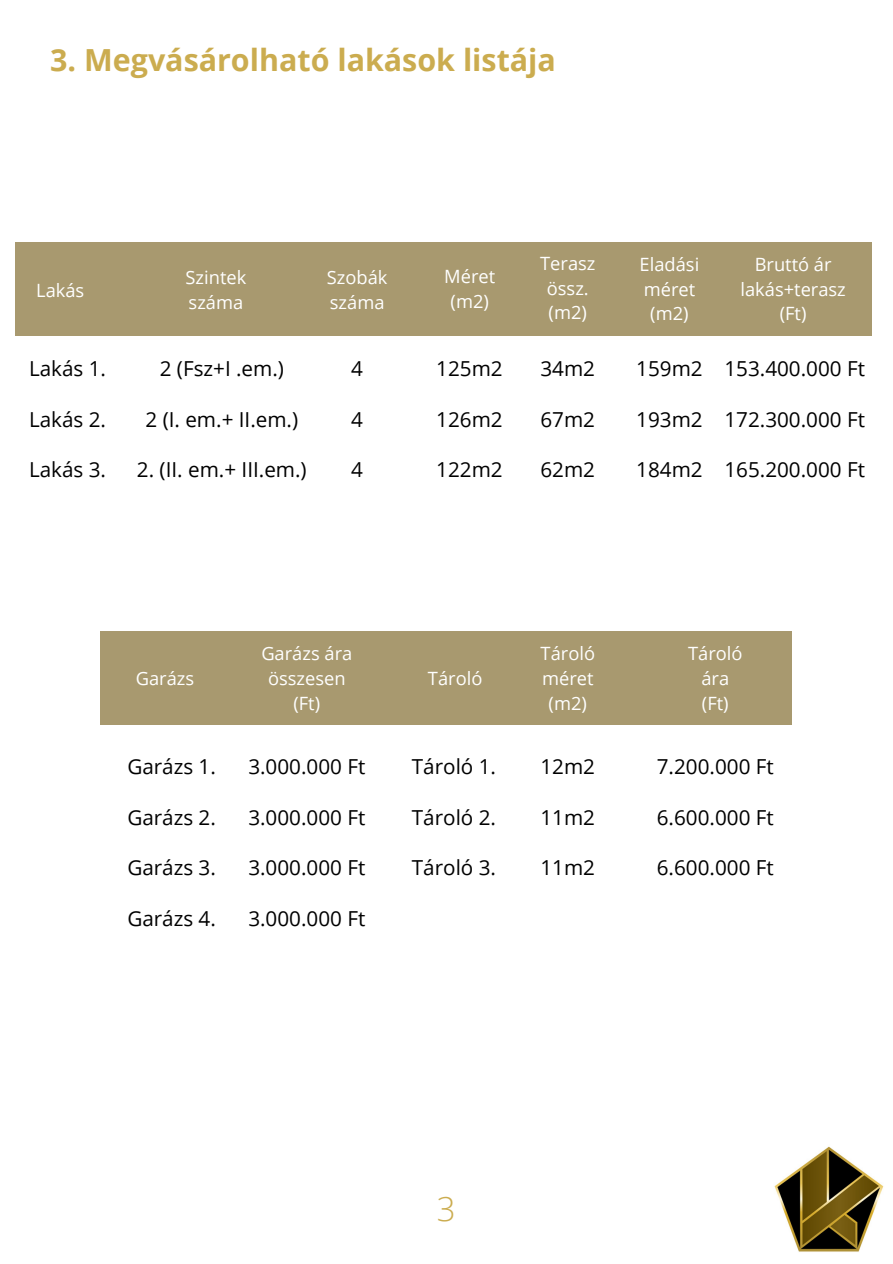
<style>
.page{position:relative;width:893px;height:1264px;background:#fff}
.page>*{position:absolute;margin:0;border:0;box-sizing:border-box;transform-origin:0 0}
.t1{font:300 33px "Open Sans";color:#cbac4f}
.t2{font:700 30.45px "Open Sans";color:#cbac4f}
.t3{font:20.7px "Open Sans";color:#000}
.t4{font:18.3px/24.8px "Open Sans";color:#fff;text-align:center}
</style>
<div class="page">
<div style="left:15px;top:242px;width:856px;height:93px;background:#a8996f"></div>
<div style="left:101px;top:631px;width:691px;height:93px;background:#a8996f"></div>
<img style="left:774px;top:1146px;width:110px;height:106px">
<h2 class="t2" style="left:50px;top:38px;width:507px">3. Megvásárolható lakások listája</h2>
<p class="t4" style="left:36px;top:277px;width:50px">Lakás</p>
<p class="t3" style="left:29px;top:354px;width:78px">Lakás 1.</p>
<p class="t3" style="left:29px;top:404px;width:78px">Lakás 2.</p>
<p class="t3" style="left:29px;top:455px;width:78px">Lakás 3.</p>
<p class="t4" style="left:185px;top:265px;width:62px;text-align:left">Szintek száma</p>
<p class="t3" style="left:160px;top:354px;width:126px">2 (Fsz+I .em.)</p>
<p class="t3" style="left:145px;top:404px;width:154px">2 (I. em.+ II.em.)</p>
<p class="t3" style="left:137px;top:455px;width:171px">2. (II. em.+ III.em.)</p>
<p class="t4" style="left:327px;top:265px;width:62px;text-align:left">Szobák száma</p>
<p class="t4" style="left:444px;top:264px;width:52px">Méret (m2)</p>
<p class="t3" style="left:351px;top:354px;width:13px">4</p>
<p class="t3" style="left:351px;top:404px;width:13px">4</p>
<p class="t3" style="left:351px;top:455px;width:13px">4</p>
<p class="t3" style="left:436px;top:354px;width:68px">125m2</p>
<p class="t3" style="left:436px;top:404px;width:68px">126m2</p>
<p class="t3" style="left:436px;top:455px;width:68px">122m2</p>
<p class="t4" style="left:540px;top:250px;width:57px">Terasz össz. (m2)</p>
<p class="t4" style="left:639px;top:251px;width:61px">Eladási méret (m2)</p>
<p class="t4" style="left:740px;top:251px;width:107px">Bruttó ár lakás+terasz (Ft)</p>
<p class="t3" style="left:540px;top:354px;width:56px">34m2</p>
<p class="t3" style="left:540px;top:404px;width:56px">67m2</p>
<p class="t3" style="left:540px;top:455px;width:56px">62m2</p>
<p class="t3" style="left:636px;top:354px;width:68px">159m2</p>
<p class="t3" style="left:636px;top:404px;width:68px">193m2</p>
<p class="t3" style="left:636px;top:455px;width:68px">184m2</p>
<p class="t3" style="left:724px;top:354px;width:142px">153.400.000 Ft</p>
<p class="t3" style="left:724px;top:404px;width:142px">172.300.000 Ft</p>
<p class="t3" style="left:724px;top:455px;width:142px">165.200.000 Ft</p>
<p class="t4" style="left:136px;top:665px;width:60px">Garázs</p>
<p class="t3" style="left:127px;top:752px;width:90px">Garázs 1.</p>
<p class="t3" style="left:127px;top:802px;width:90px">Garázs 2.</p>
<p class="t3" style="left:127px;top:853px;width:90px">Garázs 3.</p>
<p class="t3" style="left:127px;top:903px;width:90px">Garázs 4.</p>
<p class="t4" style="left:261px;top:640px;width:92px">Garázs ára összesen (Ft)</p>
<p class="t3" style="left:248px;top:752px;width:118px">3.000.000 Ft</p>
<p class="t3" style="left:248px;top:802px;width:118px">3.000.000 Ft</p>
<p class="t3" style="left:248px;top:853px;width:118px">3.000.000 Ft</p>
<p class="t3" style="left:248px;top:903px;width:118px">3.000.000 Ft</p>
<p class="t4" style="left:428px;top:665px;width:56px">Tároló</p>
<p class="t3" style="left:412px;top:752px;width:86px">Tároló 1.</p>
<p class="t3" style="left:412px;top:802px;width:86px">Tároló 2.</p>
<p class="t3" style="left:412px;top:853px;width:86px">Tároló 3.</p>
<p class="t4" style="left:540px;top:640px;width:56px">Tároló méret (m2)</p>
<p class="t4" style="left:688px;top:640px;width:56px">Tároló ára (Ft)</p>
<p class="t3" style="left:540px;top:752px;width:56px">12m2</p>
<p class="t3" style="left:540px;top:802px;width:56px">11m2</p>
<p class="t3" style="left:540px;top:853px;width:56px">11m2</p>
<p class="t3" style="left:656px;top:752px;width:118px">7.200.000 Ft</p>
<p class="t3" style="left:656px;top:802px;width:118px">6.600.000 Ft</p>
<p class="t3" style="left:656px;top:853px;width:118px">6.600.000 Ft</p>
<h1 class="t1" style="left:437px;top:1185px;width:20px">3</h1>
</div>
